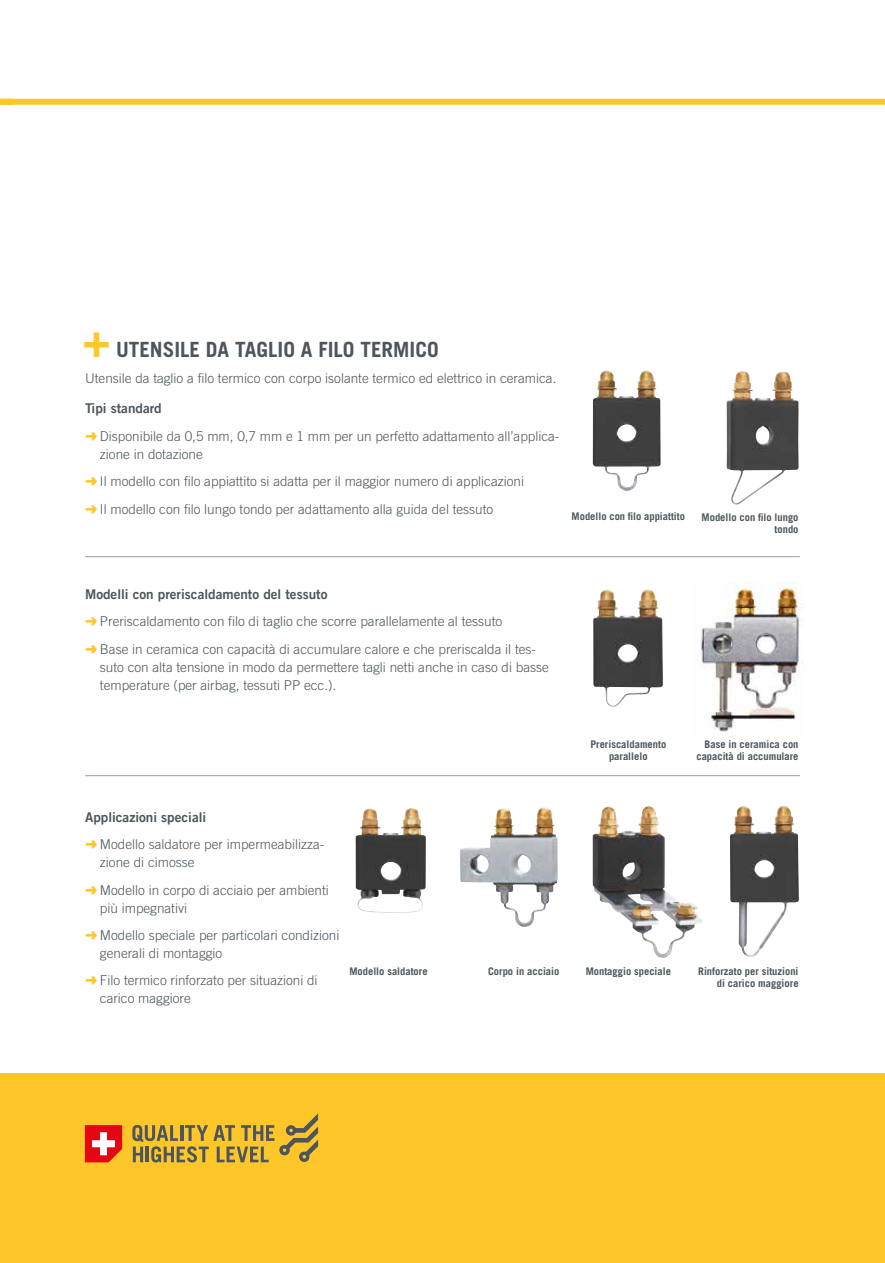
<style>
.page{position:relative;width:885px;height:1263px;background:#fff}
.page>*{position:absolute;margin:0;border:0;box-sizing:border-box;transform-origin:0 0}
.t1{font:700 21px "Trade Gothic LT Std";color:#4c565c}
.t2{font:300 13.5px/18px "Trade Gothic LT Std";color:#4c565c}
.t3{font:13.5px "Trade Gothic LT Com Bd 2";color:#4c565c}
.t4{font:700 10.5px/12px "Trade Gothic LT Com";color:#4c565c;text-align:right}
.s1{font-family:"Trade Gothic LT Com";font-size:45px;color:#ffc629}
.s2{color:#ffc629}
</style>
<div class="page">
<div style="left:0;top:99px;width:884px;height:6px;background:#ffc629"></div>
<div style="left:0;top:1073px;width:884px;height:190px;background:#ffc629"></div>
<img style="left:355px;top:808px;width:71px;height:105px">
<img style="left:730px;top:806px;width:68px;height:151px">
<img style="left:593px;top:589px;width:70px;height:118px">
<img style="left:700px;top:583px;width:104px;height:149px">
<img style="left:592px;top:370px;width:68px;height:121px">
<img style="left:726px;top:371px;width:72px;height:134px">
<img style="left:460px;top:807px;width:97px;height:120px">
<img style="left:592px;top:806px;width:110px;height:152px">
<svg style="left:85px;top:1125px;width:37px;height:37px"></svg>
<svg style="left:132px;top:1113px;width:186px;height:49px"></svg>
<hr style="left:85px;top:556px;width:714px;height:1px;background:#939da3">
<hr style="left:85px;top:775px;width:714px;height:1px;background:#939da3">
<h1 class="t1" style="left:83px;top:336px;width:357px"><span class="s1">+</span> UTENSILE DA TAGLIO A FILO TERMICO</h1>
<p class="t2" style="left:85px;top:369px;width:473px">Utensile da taglio a filo termico con corpo isolante termico ed elettrico in ceramica.</p>
<p class="t3" style="left:85px;top:400px;width:78px">Tipi standard</p>
<p class="t2" style="left:100px;top:427px;width:461px;text-indent:-15px"><span class="s2">➜</span> Disponibile da 0,5 mm, 0,7 mm e 1 mm per un perfetto adattamento all’applica&shy;zione in dotazione</p>
<p class="t2" style="left:85px;top:467px;width:440px;line-height:27.3px"><span class="s2">➜</span> Il modello con filo appiattito si adatta per il maggior numero di applicazioni <span class="s2">➜</span> Il modello con filo lungo tondo per adattamento alla guida del tessuto</p>
<p class="t4" style="left:571px;top:511px;width:115px">Modello con filo appiattito</p>
<p class="t4" style="left:701px;top:511px;width:98px">Modello con filo lungo tondo</p>
<p class="t3" style="left:85px;top:586px;width:244px">Modelli con preriscaldamento del tessuto</p>
<p class="t2" style="left:85px;top:608px;width:452px;line-height:27.3px"><span class="s2">➜</span> Preriscaldamento con filo di taglio che scorre parallelamente al tessuto<br><span class="s2">➜</span> Base in ceramica con capacità di accumulare calore e che preriscalda il tes-</p>
<p class="t2" style="left:100px;top:658px;width:450px">suto con alta tensione in modo da permettere tagli netti anche in caso di basse temperature (per airbag, tessuti PP ecc.).</p>
<p class="t4" style="left:590px;top:738px;width:77px;text-align:center">Preriscaldamento parallelo</p>
<p class="t3" style="left:85px;top:809px;width:123px">Applicazioni speciali</p>
<p class="t2" style="left:100px;top:835px;width:226px;text-indent:-15px"><span class="s2">➜</span> Modello saldatore per impermeabilizza&shy;zione di cimosse</p>
<p class="t2" style="left:100px;top:881px;width:230px;text-indent:-15px"><span class="s2">➜</span> Modello in corpo di acciaio per ambienti più impegnativi</p>
<p class="t2" style="left:100px;top:926px;width:241px;text-indent:-15px"><span class="s2">➜</span> Modello speciale per particolari condizioni generali di montaggio</p>
<p class="t2" style="left:100px;top:971px;width:219px;text-indent:-15px"><span class="s2">➜</span> Filo termico rinforzato per situazioni di carico maggiore</p>
<p class="t4" style="left:349px;top:965px;width:80px">Modello saldatore</p>
<p class="t4" style="left:488px;top:965px;width:73px">Corpo in acciaio</p>
<p class="t4" style="left:585px;top:965px;width:87px">Montaggio speciale</p>
<p class="t4" style="left:696px;top:738px;width:104px">Base in ceramica con capacità di accumulare</p>
<p class="t4" style="left:698px;top:965px;width:102px">Rinforzato per situzioni di carico maggiore</p>
</div>
